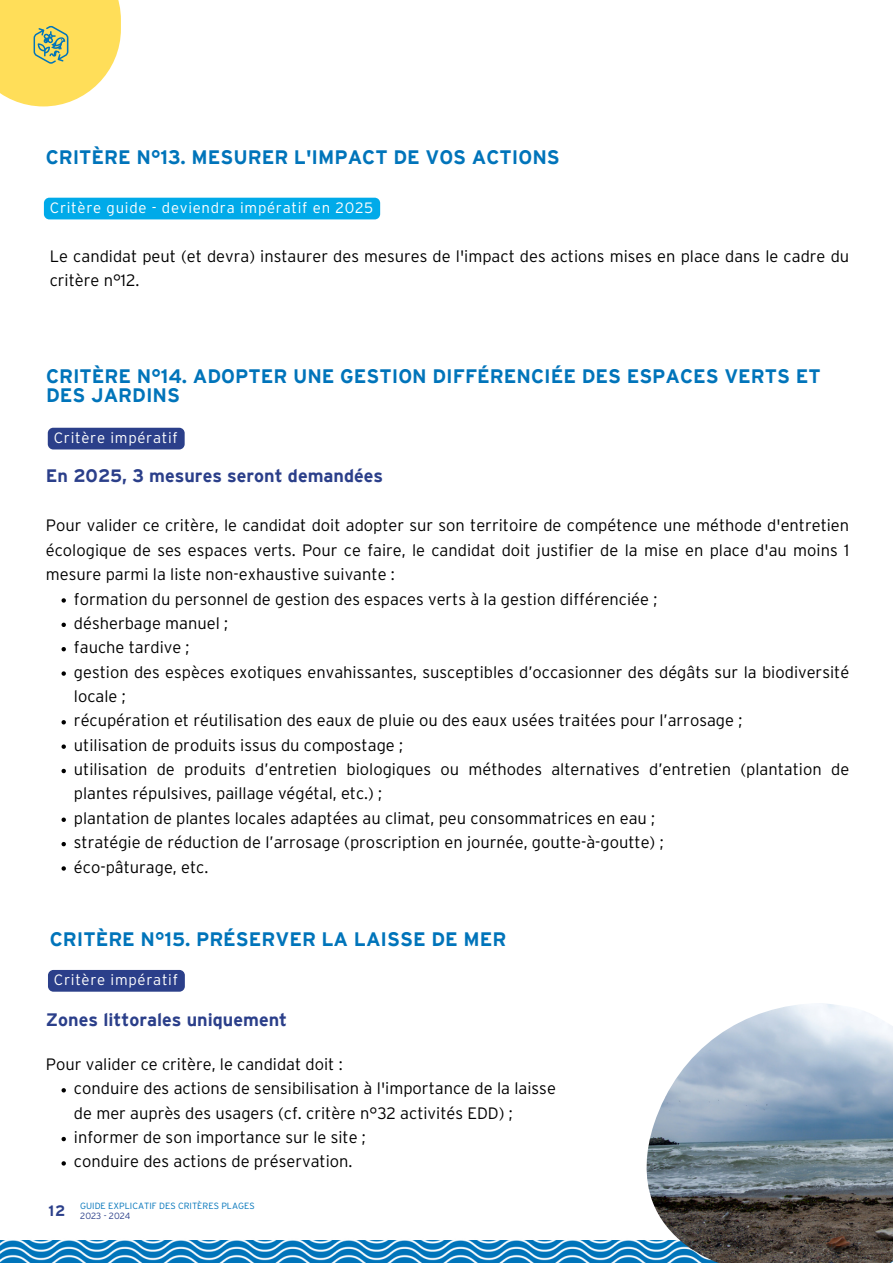
<style>
.page{position:relative;width:893px;height:1264px;background:#fff}
.page>*{position:absolute;margin:0;border:0;box-sizing:border-box;transform-origin:0 0}
.t1{font:700 19.5px/19px "Interstate";color:#0074ba}
.t2{font:700 18px "Interstate";color:#2b3f8a}
.t3{font:300 16.5px/24.3px "Interstate";color:#000}
.t4{font:300 15px "Interstate";letter-spacing:.045em;color:#fff}
.t5{font:700 15px "Interstate";color:#2b3f8a}
.t6{font:300 9px "Interstate";color:#0074ba}
.t7{font:300 9px "Interstate";color:#2b3f8a}
</style>
<div class="page">
<img style="left:0;top:1240px;width:646px;height:22px">
<img style="left:646px;top:1003px;width:246px;height:259px">
<svg style="left:61px;top:1088px;width:5px;height:4px"></svg>
<svg style="left:61px;top:1136px;width:5px;height:5px"></svg>
<svg style="left:61px;top:1161px;width:5px;height:4px"></svg>
<div style="left:48px;top:969px;width:137px;height:22px;background:#2b3f8a;border-radius:5px"></div>
<div style="left:44px;top:198px;width:336px;height:21px;background:#00aae9"></div>
<svg style="left:61px;top:598px;width:5px;height:4px"></svg>
<svg style="left:61px;top:622px;width:5px;height:5px"></svg>
<svg style="left:61px;top:647px;width:5px;height:4px"></svg>
<svg style="left:61px;top:671px;width:5px;height:4px"></svg>
<svg style="left:61px;top:720px;width:5px;height:4px"></svg>
<svg style="left:61px;top:744px;width:5px;height:4px"></svg>
<svg style="left:61px;top:768px;width:5px;height:5px"></svg>
<svg style="left:61px;top:817px;width:5px;height:5px"></svg>
<svg style="left:61px;top:842px;width:5px;height:4px"></svg>
<svg style="left:61px;top:866px;width:5px;height:4px"></svg>
<div style="left:48px;top:428px;width:137px;height:21px;background:#2b3f8a;border-radius:5px"></div>
<svg style="left:0;top:0;width:121px;height:106px;background:#f6de6e"></svg>
<p class="t1" style="left:46px;top:148px;width:515px">CRITÈRE N°13. MESURER L'IMPACT DE VOS ACTIONS</p>
<p class="t4" style="left:50px;top:201px;width:325px">Critère guide - deviendra impératif en 2025</p>
<p class="t3" style="left:50px;top:244px;width:800px">Le candidat peut (et devra) instaurer des mesures de l'impact des actions mises en place dans le cadre du critère n°12.</p>
<p class="t1" style="left:46px;top:367px;width:776px">CRITÈRE N°14. ADOPTER UNE GESTION DIFFÉRENCIÉE DES ESPACES VERTS ET<br>DES JARDINS</p>
<p class="t4" style="left:54px;top:431px;width:126px">Critère impératif</p>
<p class="t2" style="left:46px;top:466px;width:339px">En 2025, 3 mesures seront demandées</p>
<p class="t3" style="left:46px;top:514px;width:804px;text-align:justify">Pour valider ce critère, le candidat doit adopter sur son territoire de compétence une méthode d'entretien écologique de ses espaces verts. Pour ce faire, le candidat doit justifier de la mise en place d'au moins 1 mesure parmi la liste non-exhaustive suivante :</p>
<p class="t3" style="left:74px;top:587px;width:585px">formation du personnel de gestion des espaces verts à la gestion différenciée ;</p>
<p class="t3" style="left:74px;top:611px;width:156px">désherbage manuel ;</p>
<p class="t3" style="left:74px;top:636px;width:117px">fauche tardive ;</p>
<p class="t3" style="left:74px;top:660px;width:776px">gestion des espèces exotiques envahissantes, susceptibles d’occasionner des dégâts sur la biodiversité locale ;</p>
<p class="t3" style="left:74px;top:709px;width:669px">récupération et réutilisation des eaux de pluie ou des eaux usées traitées pour l’arrosage ;</p>
<p class="t3" style="left:74px;top:733px;width:330px">utilisation de produits issus du compostage ;</p>
<p class="t3" style="left:74px;top:758px;width:776px">utilisation de produits d’entretien biologiques ou méthodes alternatives d’entretien (plantation de plantes répulsives, paillage végétal, etc.) ;</p>
<p class="t3" style="left:74px;top:806px;width:582px">plantation de plantes locales adaptées au climat, peu consommatrices en eau ;</p>
<p class="t3" style="left:74px;top:831px;width:591px">stratégie de réduction de l’arrosage (proscription en journée, goutte-à-goutte) ;</p>
<p class="t3" style="left:74px;top:855px;width:136px">éco-pâturage, etc.</p>
<p class="t1" style="left:50px;top:929px;width:458px">CRITÈRE N°15. PRÉSERVER LA LAISSE DE MER</p>
<p class="t4" style="left:54px;top:973px;width:126px">Critère impératif</p>
<p class="t2" style="left:46px;top:1009px;width:243px">Zones littorales uniquement</p>
<p class="t3" style="left:46px;top:1052px;width:298px">Pour valider ce critère, le candidat doit :</p>
<p class="t3" style="left:74px;top:1077px;width:483px">conduire des actions de sensibilisation à l'importance de la laisse de mer auprès des usagers (cf. critère n°32 activités EDD) ;</p>
<p class="t3" style="left:74px;top:1125px;width:293px">informer de son importance sur le site ;</p>
<p class="t3" style="left:74px;top:1150px;width:280px">conduire des actions de préservation.</p>
<p class="t6" style="left:80px;top:1201px;width:176px">GUIDE EXPLICATIF DES CRITÈRES PLAGES</p>
<p class="t5" style="left:48px;top:1202px;width:19px">12</p>
<p class="t7" style="left:80px;top:1211px;width:52px">2023 - 2024</p>
</div>
